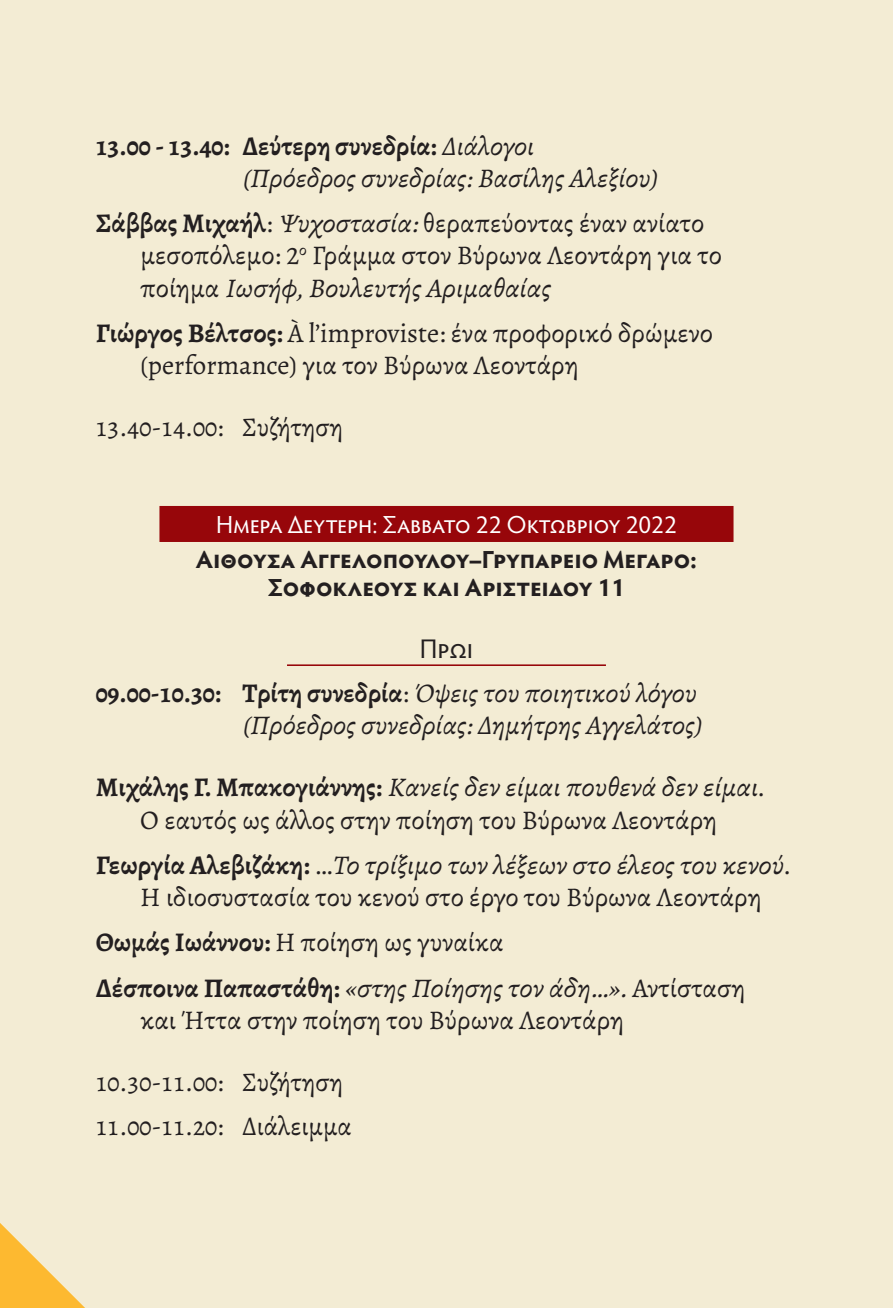
<style>
.page{position:relative;width:893px;height:1308px;background:#fff}
.page>*{position:absolute;margin:0;border:0;box-sizing:border-box;transform-origin:0 0}
.t1{font:27px/32.4px "Alegreya";color:#231f20}
.t2{font:italic 27px/31.5px "Alegreya";color:#231f20}
.t3{font:700 27px/45.2px "Alegreya";color:#231f20}
.t4{font:27px "Hypatia Sans Pro";color:#231f20}
.t5{font:700 24.75px/28.3px "Hypatia Sans Pro";color:#231f20;text-align:center}
.t6{font:24.75px "Hypatia Sans Pro";color:#fff}
.s1{font-weight:700;font-style:normal}
.s2{font-weight:700}
.s3{font-style:italic}
.s4{font-style:normal}
.s5{font-weight:400}
.s6{font-weight:400;font-style:italic}
</style>
<div class="page">
<div style="left:0;top:0;width:893px;height:1307px;background:#f3ecd4"></div>
<div style="left:159px;top:506px;width:574px;height:36px;background:#97060a"></div>
<hr style="left:287px;top:664px;width:319px;height:2px;background:#97060a">
<svg style="left:0;top:1223px;width:84px;height:84px"></svg>
<p class="t2" style="left:242px;top:130px;width:422px;text-indent:-147px"><span class="s1">13.00 - 13.40: Δεύτερη συνεδρία:</span> Διάλογοι (Πρόεδροςσυνεδρίας:ΒασίληςΑλεξίου)</p>
<p class="t1" style="left:140px;top:206px;width:583px;text-indent:-45px"><span class="s2">Σάββας Μιχαήλ</span>: <span class="s3">Ψυχοστασία:</span>θεραπεύοντας έναν ανίατο μεσοπόλεμο: 2<sup>ο</sup> Γράμμα στον Βύρωνα Λεοντάρη για το π ο ί η μ α <span class="s3">Ιωσήφ,ΒουλευτήςΑριμαθαίας</span></p>
<p class="t1" style="left:140px;top:316px;width:574px;text-indent:-45px"><span class="s2">Γιώργος Βέλτσος:</span> À l’improviste: ένα προφορικό δρώμενο (performance) για τον Βύρωνα Λεοντάρη</p>
<p class="t1" style="left:96px;top:410px;width:249px">13.40-14.00: Συζήτηση</p>
<p class="t6" style="left:216px;top:508px;width:462px">Ημερα Δευτερη: Σαββατο 22 Οκτωβριου 2022</p>
<p class="t5" style="left:196px;top:544px;width:503px">Αίθουσα Αγγελοπούλου–Γρυπάρειο Μέγαρο:<br>Σοφοκλέους και Αριστείδου 11</p>
<p class="t4" style="left:420px;top:630px;width:55px">Πρωι</p>
<p class="t2" style="left:96px;top:677px;width:613px;text-align:right"><span class="s1">09.00-10.30: Τρίτη συνεδρία</span><span class="s4">:</span> Όψειςτου ποιητικού λόγου (Πρόεδροςσυνεδρίας:ΔημήτρηςΑγγελάτος)</p>
<p class="t1" style="left:96px;top:771px;width:671px;text-align:center"><span class="s2">Μιχάλης Γ. Μπακογιάννης:</span> <span class="s3">Κανείςδενείμαιπουθενά δενείμαι</span>.<br>Ο εαυτός ως άλλος στην ποίηση του Βύρωνα Λεοντάρη</p>
<p class="t1" style="left:96px;top:848px;width:697px;text-align:center"><span class="s2">Γε ω ρ γ ί α Αλ ε β ι ζά κ η :</span> … <span class="s3">Το τρίξιμο τωνλέξεωνστο έλεοςτου κενού</span>.<br>Η ιδιοσυστασία του κενού στο έργο του Βύρωνα Λεοντάρη</p>
<p class="t3" style="left:96px;top:919px;width:651px">Θωμάς Ιωάννου: <span class="s5">Η ποίηση ως γυναίκα<br></span>Δέσποινα Παπαστάθη: <span class="s6">«στηςΠοίησηςτονάδη…».</span><span class="s5">Αντίσταση</span></p>
<p class="t1" style="left:140px;top:1003px;width:485px">και Ήττα στην ποίηση του Βύρωνα Λεοντάρη</p>
<p class="t1" style="left:96px;top:1059px;width:258px;line-height:44.3px">10.30-11.00: Συζήτηση<br>11.00-11.20: Διάλειμμα</p>
</div>
